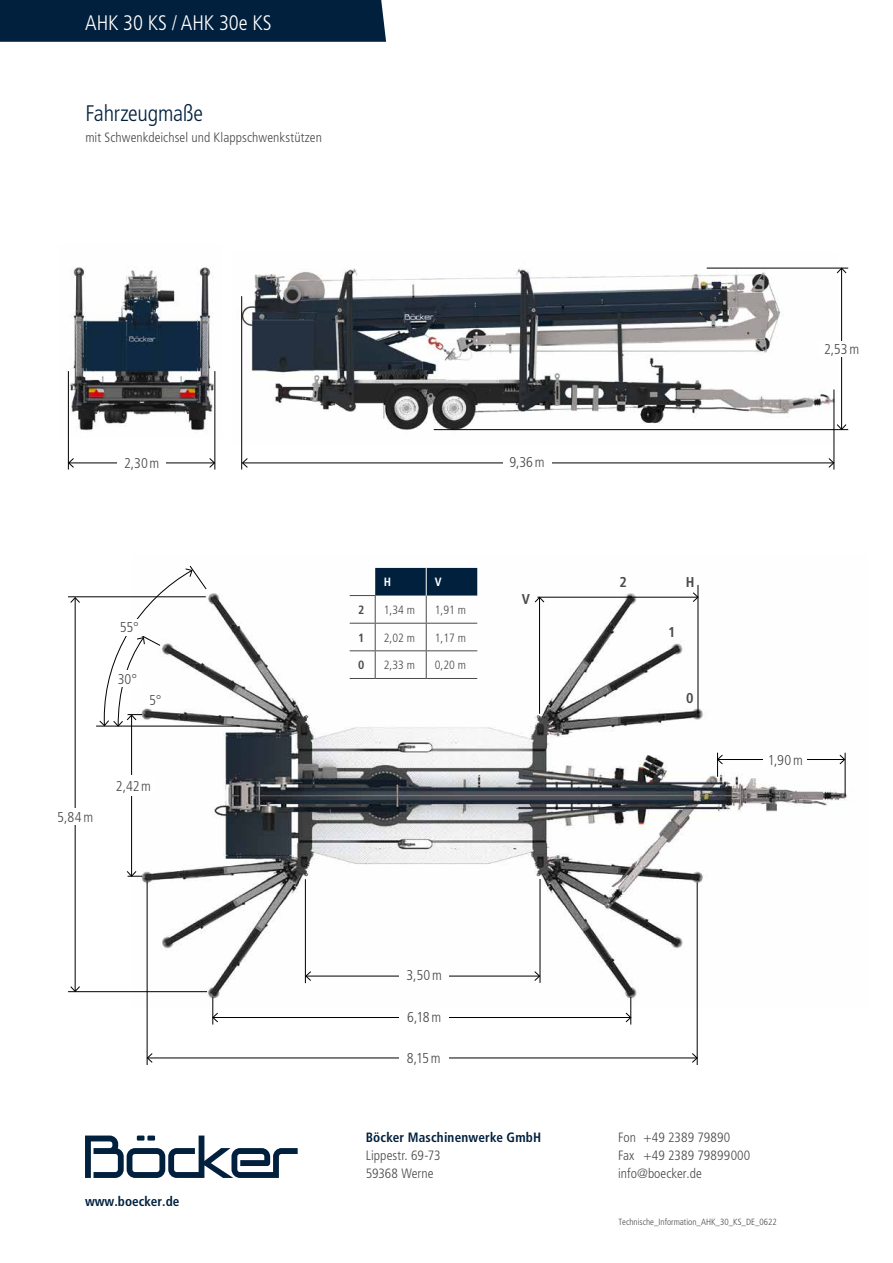
<style>
.page{position:relative;width:893px;height:1263px;background:#fff}
.page>*{position:absolute;margin:0;border:0;box-sizing:border-box;transform-origin:0 0}
.t1{font:300 condensed 22.5px "Frutiger LT Pro";letter-spacing:-.01em;color:#00203e}
.t2{font:300 condensed 21px "Frutiger LT Pro";letter-spacing:-.005em;color:#fff}
.t3{font:300 condensed 14.25px "Frutiger LT Pro";letter-spacing:.02em;color:#4a4a49}
.t4{font:700 condensed 14.25px "Frutiger LT Pro";color:#4a4a49}
.t5{font:300 condensed 13.5px/18px "Frutiger LT Pro";letter-spacing:.005em;color:#4a4a49}
.t6{font:700 condensed 13.5px "Frutiger LT Pro";letter-spacing:.015em;color:#00203e}
.t7{font:300 condensed 12px "Frutiger LT Pro";color:#4a4a49}
.t8{font:700 condensed 12px "Frutiger LT Pro";color:#4a4a49}
.t9{font:700 condensed 12px "Frutiger LT Pro";color:#fff}
.t10{font:300 condensed 9px "Frutiger LT Pro";color:#4a4a49}
</style>
<div class="page">
<img style="left:67px;top:266px;width:148px;height:171px">
<img style="left:133px;top:567px;width:715px;height:441px">
<img style="left:242px;top:267px;width:596px;height:177px">
<div style="left:0;top:0;width:386px;height:42px;background:#00203e"></div>
<svg style="left:85px;top:1135px;width:213px;height:43px"></svg>
<hr style="left:241px;top:296px;width:1px;height:173px;background:#000">
<hr style="left:834px;top:389px;width:1px;height:80px;background:#000">
<hr style="left:841px;top:268px;width:1px;height:161px;background:#000">
<svg style="left:837px;top:269px;width:10px;height:4px"></svg>
<svg style="left:837px;top:424px;width:10px;height:5px"></svg>
<hr style="left:243px;top:463px;width:591px;height:1px;background:#000">
<svg style="left:242px;top:458px;width:6px;height:10px"></svg>
<svg style="left:828px;top:458px;width:6px;height:10px"></svg>
<hr style="left:707px;top:268px;width:141px;height:1px;background:#000">
<hr style="left:434px;top:429px;width:414px;height:1px;background:#000">
<div style="left:503px;top:456px;width:48px;height:11px;background:#fff"></div>
<div style="left:819px;top:341px;width:45px;height:16px;background:#fff"></div>
<hr style="left:213px;top:1017px;width:418px;height:1px;background:#000">
<svg style="left:212px;top:997px;width:6px;height:27px"></svg>
<svg style="left:625px;top:997px;width:6px;height:27px"></svg>
<div style="left:399px;top:1008px;width:50px;height:16px;background:#fff"></div>
<hr style="left:68px;top:596px;width:138px;height:1px;background:#000">
<hr style="left:68px;top:991px;width:139px;height:1px;background:#000">
<hr style="left:75px;top:598px;width:1px;height:393px;background:#000">
<svg style="left:70px;top:597px;width:10px;height:6px"></svg>
<svg style="left:70px;top:986px;width:10px;height:6px"></svg>
<hr style="left:131px;top:715px;width:1px;height:161px;background:#000">
<svg style="left:127px;top:871px;width:15px;height:6px"></svg>
<div style="left:112px;top:776px;width:43px;height:20px;background:#fff"></div>
<div style="left:51px;top:808px;width:49px;height:17px;background:#fff"></div>
<hr style="left:147px;top:881px;width:1px;height:184px;background:#000">
<hr style="left:697px;top:882px;width:1px;height:183px;background:#000">
<hr style="left:147px;top:1058px;width:550px;height:1px;background:#000">
<svg style="left:147px;top:1053px;width:6px;height:10px"></svg>
<svg style="left:692px;top:1053px;width:6px;height:10px"></svg>
<div style="left:399px;top:1050px;width:49px;height:16px;background:#fff"></div>
<hr style="left:537px;top:597px;width:161px;height:1px;background:#000">
<svg style="left:693px;top:592px;width:5px;height:10px"></svg>
<hr style="left:698px;top:585px;width:1px;height:129px;background:#000">
<hr style="left:539px;top:597px;width:1px;height:117px;background:#000">
<svg style="left:535px;top:597px;width:9px;height:6px"></svg>
<svg style="left:99px;top:565px;width:108px;height:161px"></svg>
<div style="left:113px;top:671px;width:29px;height:16px;background:#fff"></div>
<svg style="left:350px;top:568px;width:127px;height:111px"></svg>
<hr style="left:68px;top:371px;width:1px;height:98px;background:#000">
<hr style="left:215px;top:371px;width:1px;height:98px;background:#000">
<hr style="left:69px;top:463px;width:145px;height:1px;background:#000">
<svg style="left:68px;top:458px;width:6px;height:10px"></svg>
<svg style="left:209px;top:458px;width:6px;height:10px"></svg>
<div style="left:117px;top:457px;width:49px;height:11px;background:#fff"></div>
<hr style="left:306px;top:976px;width:234px;height:1px;background:#000">
<svg style="left:306px;top:971px;width:5px;height:10px"></svg>
<svg style="left:534px;top:971px;width:6px;height:10px"></svg>
<div style="left:399px;top:967px;width:50px;height:16px;background:#fff"></div>
<hr style="left:305px;top:879px;width:1px;height:104px;background:#000">
<hr style="left:540px;top:879px;width:1px;height:104px;background:#000">
<hr style="left:718px;top:759px;width:127px;height:1px;background:#000">
<svg style="left:717px;top:753px;width:6px;height:24px"></svg>
<svg style="left:839px;top:754px;width:6px;height:10px"></svg>
<div style="left:764px;top:753px;width:43px;height:13px;background:#fff"></div>
<hr style="left:845px;top:753px;width:1px;height:43px;background:#000">
<hr style="left:96px;top:726px;width:144px;height:1px;background:#000">
<div style="left:145px;top:692px;width:20px;height:15px;background:#fff"></div>
<h2 class="t2" style="left:85px;top:11px;width:188px">AHK 30 KS / AHK 30e KS</h2>
<h1 class="t1" style="left:85px;top:100px;width:119px">Fahrzeugmaße</h1>
<p class="t5" style="left:85px;top:129px;width:238px">mit Schwenkdeichsel und Klappschwenkstützen</p>
<p class="t3" style="left:124px;top:455px;width:37px">2,30m</p>
<p class="t3" style="left:120px;top:619px;width:20px">55°</p>
<p class="t3" style="left:118px;top:671px;width:21px">30°</p>
<p class="t3" style="left:149px;top:692px;width:14px">5°</p>
<p class="t3" style="left:57px;top:809px;width:37px">5,84m</p>
<p class="t3" style="left:116px;top:778px;width:37px">2,42m</p>
<p class="t6" style="left:85px;top:1193px;width:96px">www.boecker.de</p>
<p class="t9" style="left:384px;top:575px;width:9px">H</p>
<p class="t9" style="left:435px;top:575px;width:8px">V</p>
<p class="t8" style="left:358px;top:603px;width:8px">2</p>
<p class="t7" style="left:384px;top:603px;width:33px">1,34 m</p>
<p class="t7" style="left:435px;top:603px;width:33px">1,91 m</p>
<p class="t8" style="left:358px;top:630px;width:8px">1</p>
<p class="t7" style="left:384px;top:630px;width:33px">2,02 m</p>
<p class="t7" style="left:435px;top:630px;width:33px">1,17 m</p>
<p class="t8" style="left:358px;top:658px;width:8px">0</p>
<p class="t7" style="left:384px;top:658px;width:33px">2,33 m</p>
<p class="t7" style="left:435px;top:658px;width:33px">0,20 m</p>
<p class="t3" style="left:509px;top:454px;width:37px">9,36m</p>
<p class="t4" style="left:522px;top:591px;width:10px">V</p>
<p class="t3" style="left:824px;top:341px;width:37px">2,53m</p>
<p class="t4" style="left:619px;top:574px;width:9px">2</p>
<p class="t4" style="left:686px;top:574px;width:10px">H</p>
<p class="t4" style="left:668px;top:624px;width:9px">1</p>
<p class="t4" style="left:686px;top:689px;width:9px">0</p>
<p class="t3" style="left:768px;top:752px;width:36px">1,90m</p>
<p class="t3" style="left:407px;top:967px;width:37px">3,50m</p>
<p class="t3" style="left:407px;top:1009px;width:35px">6,18m</p>
<p class="t3" style="left:407px;top:1050px;width:35px">8,15m</p>
<p class="t6" style="left:366px;top:1129px;width:177px">Böcker Maschinenwerke GmbH</p>
<p class="t5" style="left:366px;top:1146px;width:76px">Lippestr. 69-73<br>59368 Werne</p>
<p class="t5" style="left:618px;top:1128px;width:134px">Fon +49 2389 79890<br>Fax +49 2389 79899000 info@boecker.de</p>
<p class="t10" style="left:618px;top:1216px;width:160px">Technische_Information_AHK_30_KS_DE_0622</p>
</div>
